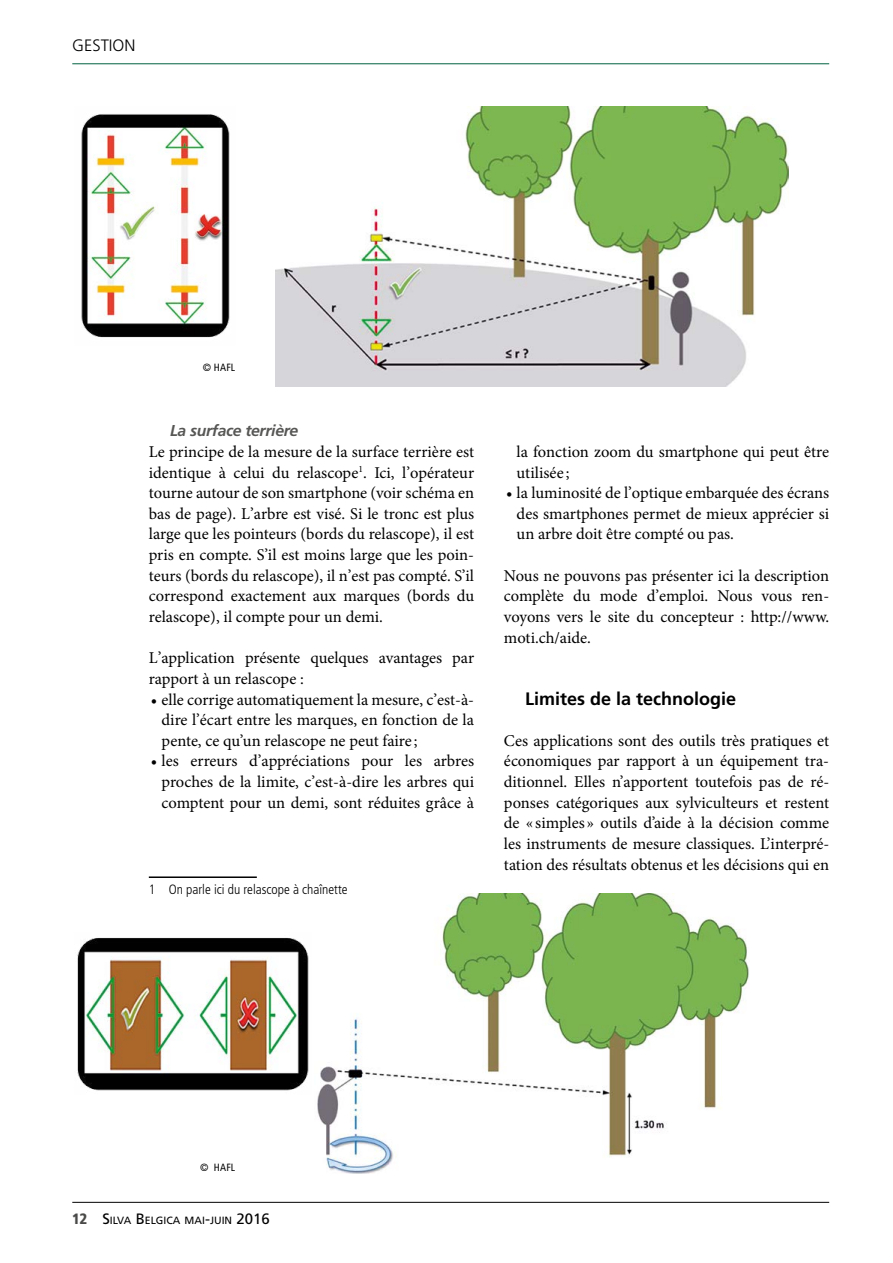
<style>
.page{position:relative;width:893px;height:1263px;background:#fff}
.page>*{position:absolute;margin:0;border:0;box-sizing:border-box;transform-origin:0 0}
.t1{font:700 18px "Frutiger LT Std";color:#000}
.t2{font:16.5px/20.7px "Minion Pro";color:#000;text-align:justify}
.t3{font:300 16.5px "Frutiger LT Std";color:#000}
.t4{font:italic 700 15.75px "Frutiger LT Std";letter-spacing:-.02em;color:#575756}
.t5{font:300 condensed 13.5px "Frutiger LT Std";color:#000}
.t6{font:10.5px "Frutiger LT Std";color:#000}
.t7{font:condensed 10.5px "Frutiger LT Std";letter-spacing:.03em;color:#000}
.s1{font-weight:900;font-stretch:condensed;font-size:15px;color:#4a4a49}
.s2{font-size:15px}
</style>
<div class="page">
<img style="left:276px;top:106px;width:513px;height:280px">
<img style="left:317px;top:894px;width:432px;height:280px">
<img style="left:81px;top:114px;width:149px;height:224px">
<img style="left:77px;top:937px;width:232px;height:154px">
<hr style="left:149px;top:876px;width:108px;height:2px;background:#000">
<hr style="left:72px;top:1202px;width:757px;height:1px;background:#000">
<hr style="left:72px;top:63px;width:757px;height:1px;background:#006241">
<p class="t3" style="left:72px;top:36px;width:65px">GESTION</p>
<p class="t7" style="left:203px;top:361px;width:34px">© HAFL</p>
<p class="t4" style="left:170px;top:422px;width:130px">La surface terrière</p>
<p class="t2" style="left:149px;top:441px;width:327px">Le principe de la mesure de la surface terrière est identique à celui du relascope<sup>1</sup>. Ici, l’opérateur tourne autour de son smartphone (voir schéma en bas de page). L’arbre est visé. Si le tronc est plus large que les pointeurs (bords du relascope), il est pris en compte. S’il est moins large que les poin&shy;teurs (bords du relascope), il n’est pas compté. S’il correspond exactement aux marques (bords du relascope), il compte pour un demi.</p>
<p class="t2" style="left:149px;top:648px;width:327px">L’application présente quelques avantages par rapport à un relascope :</p>
<p class="t2" style="left:162px;top:689px;width:314px;text-indent:-11px">• elle corrige automatiquement la mesure, c’est-à&shy;dire l’écart entre les marques, en fonction de la pente, ce qu’un relascope ne peut faire ;</p>
<p class="t2" style="left:162px;top:751px;width:314px;text-indent:-11px">• les erreurs d’appréciations pour les arbres proches de la limite, c’est-à-dire les arbres qui comptent pour un demi, sont réduites grâce à</p>
<p class="t5" style="left:149px;top:881px;width:200px">1 On parle ici du relascope à chaînette</p>
<p class="t2" style="left:517px;top:441px;width:314px">la fonction zoom du smartphone qui peut être utilisée ;</p>
<p class="t2" style="left:517px;top:483px;width:314px;text-indent:-11px">• la luminosité de l’optique embarquée des écrans des smartphones permet de mieux apprécier si un arbre doit être compté ou pas.</p>
<p class="t2" style="left:504px;top:565px;width:327px">Nous ne pouvons pas présenter ici la description complète du mode d’emploi. Nous vous ren&shy;voyons vers le site du concepteur : http://www. moti.ch/aide.</p>
<p class="t1" style="left:525px;top:688px;width:213px">Limites de la technologie</p>
<p class="t2" style="left:504px;top:730px;width:327px">Ces applications sont des outils très pratiques et économiques par rapport à un équipement tra&shy;ditionnel. Elles n’apportent toutefois pas de ré&shy;ponses catégoriques aux sylviculteurs et restent de « simples » outils d’aide à la décision comme les instruments de mesure classiques. L’interpré&shy;tation des résultats obtenus et les décisions qui en</p>
<p class="t7" style="left:200px;top:1161px;width:36px">© HAFL</p>
<p class="t6" style="left:72px;top:1214px;width:199px"><span class="s1">12</span> <span class="s2">S</span>ILVA <span class="s2">B</span>ELGICA MAI<span class="s2">-</span>JUIN <span class="s2">2016</span></p>
</div>
